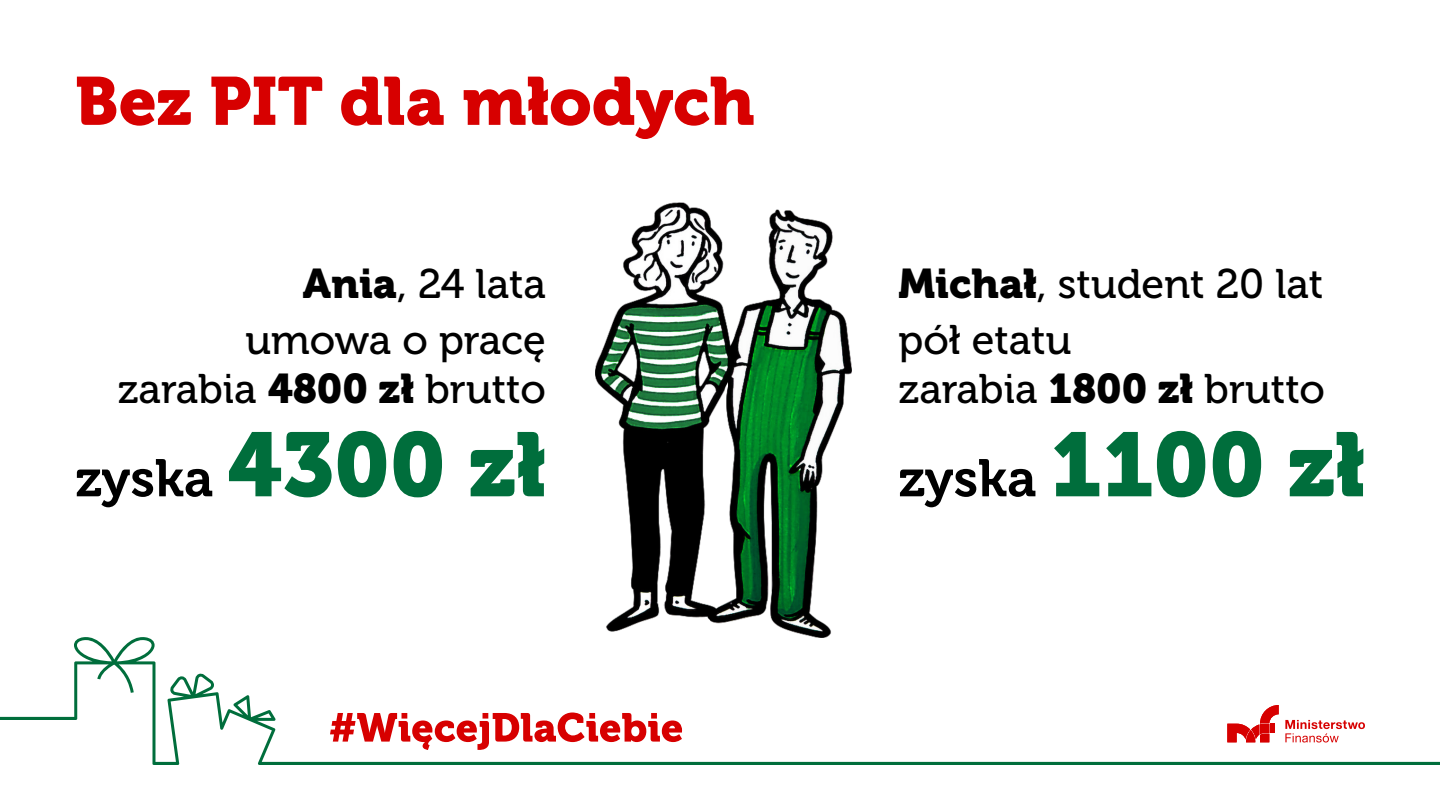
<style>
.page{position:relative;width:1440px;height:810px;background:#fff}
.page>*{position:absolute;margin:0;border:0;box-sizing:border-box;transform-origin:0 0}
.t1{font:90px "Museo 900";color:#006e3c}
.t2{font:67.5px "Museo 900";color:#d70000}
.t3{font:41.25px/56.2px "Museo 500";color:#000;text-align:right}
.s1{font-family:"Museo 900"}
.s2{font-family:"Museo 700";font-size:52.5px;color:#000}
</style>
<div class="page">
<svg style="left:0;top:637px;width:1440px;height:128px"></svg>
<svg style="left:1285px;top:720px;width:80px;height:23px"></svg>
<svg style="left:1227px;top:705px;width:52px;height:37px"></svg>
<img style="left:596px;top:202px;width:255px;height:435px">
<h2 class="t2" style="left:75px;top:63px;width:681px">Bez PIT dla młodych</h2>
<p class="t3" style="left:245px;top:256px;width:302px"><span class="s1">Ania</span>, 24 lata umowa o pracę</p>
<p class="t3" style="left:118px;top:361px;width:430px">zarabia <span class="s1">4800 zł</span> brutto</p>
<h1 class="t1" style="left:75px;top:414px;width:472px"><span class="s2">zyska</span> 4300 zł</h1>
<p class="t3" style="left:899px;top:256px;width:426px;text-align:left"><span class="s1">Michał</span>, student 20 lat pół etatu</p>
<p class="t3" style="left:899px;top:361px;width:428px">zarabia <span class="s1">1800 zł</span> brutto</p>
<h1 class="t1" style="left:899px;top:414px;width:468px"><span class="s2">zyska</span> 1100 zł</h1>
</div>
